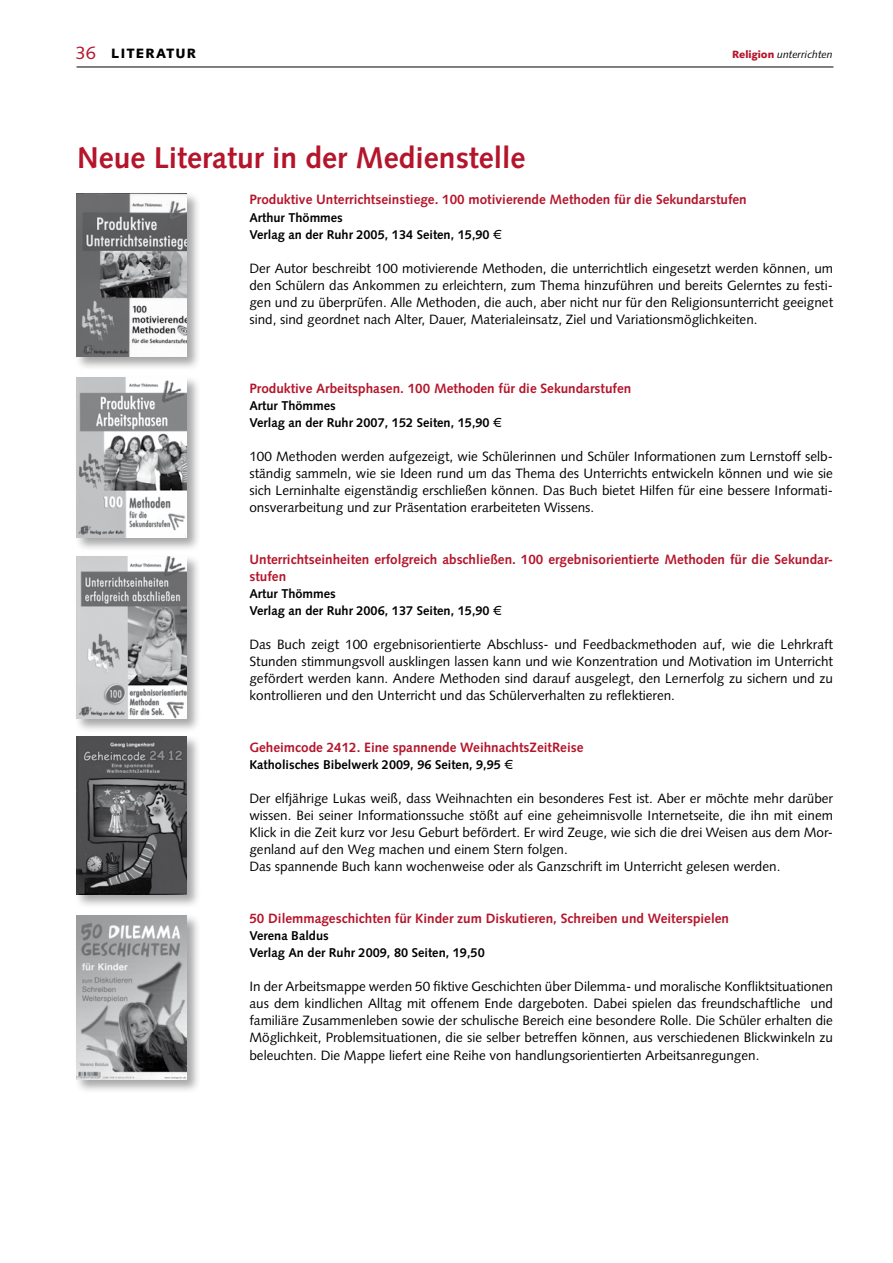
<style>
.page{position:relative;width:893px;height:1263px;background:#fff}
.page>*{position:absolute;margin:0;border:0;box-sizing:border-box;transform-origin:0 0}
.t1{font:700 30px "Syntax";color:#b5152b}
.t2{font:13.5px/17.1px "Syntax";color:#000;text-align:justify}
.t3{font:700 13.5px/17.1px "Syntax";color:#b5152b}
.t4{font:900 13.5px "Syntax";letter-spacing:.1em;color:#000}
.t5{font:700 12.75px/17.1px "Syntax";color:#000}
.t6{font:italic 10.5px "Syntax";color:#000}
.s1{font-weight:400;font-size:18px;color:#b5152b}
.s2{font-weight:900;font-style:normal;color:#b5152b}
.s3{font-family:"Quadraat";font-weight:400;font-size:14.25px}
</style>
<div class="page">
<hr style="left:77px;top:67px;width:756px;height:1px;background:#000">
<div style="left:74px;top:375px;width:127px;height:177px;background:#000;opacity:.35"></div>
<img style="left:76px;top:377px;width:111px;height:160px">
<div style="left:74px;top:554px;width:127px;height:179px;background:#000;opacity:.35"></div>
<img style="left:76px;top:557px;width:111px;height:162px">
<div style="left:74px;top:191px;width:127px;height:180px;background:#000;opacity:.35"></div>
<img style="left:76px;top:193px;width:111px;height:164px">
<div style="left:74px;top:734px;width:127px;height:175px;background:#000;opacity:.35"></div>
<img style="left:76px;top:736px;width:111px;height:158px">
<div style="left:74px;top:913px;width:127px;height:181px;background:#000;opacity:.35"></div>
<img style="left:76px;top:915px;width:111px;height:164px">
<p class="t4" style="left:76px;top:45px;width:122px"><span class="s1">36</span> LITERATUR</p>
<p class="t6" style="left:732px;top:49px;width:102px"><span class="s2">Religion</span> unterrichten</p>
<h1 class="t1" style="left:77px;top:140px;width:450px">Neue Literatur in der Medienstelle</h1>
<p class="t3" style="left:249px;top:191px;width:499px">Produktive Unterrichtseinstiege. 100 motivierende Methoden für die Sekundarstufen</p>
<p class="t5" style="left:249px;top:209px;width:249px">Arthur Thömmes<br>Verlag an der Ruhr 2005, 134 Seiten, 15,90 €</p>
<p class="t2" style="left:249px;top:260px;width:585px">Der Autor beschreibt 100 motivierende Methoden, die unterrichtlich eingesetzt werden können, um den Schülern das Ankommen zu erleichtern, zum Thema hinzuführen und bereits Gelerntes zu festi&shy;gen und zu überprüfen. Alle Methoden, die auch, aber nicht nur für den Religionsunterricht geeignet sind, sind geordnet nach Alter, Dauer, Materialeinsatz, Ziel und Variationsmöglichkeiten.</p>
<p class="t3" style="left:249px;top:379px;width:383px">Produktive Arbeitsphasen. 100 Methoden für die Sekundarstufen</p>
<p class="t5" style="left:249px;top:397px;width:249px">Artur Thömmes<br>Verlag an der Ruhr 2007, 152 Seiten, 15,90 €</p>
<p class="t2" style="left:249px;top:448px;width:585px">100 Methoden werden aufgezeigt, wie Schülerinnen und Schüler Informationen zum Lernstoff selb&shy;ständig sammeln, wie sie Ideen rund um das Thema des Unterrichts entwickeln können und wie sie sich Lerninhalte eigenständig erschließen können. Das Buch bietet Hilfen für eine bessere Informati&shy;onsverarbeitung und zur Präsentation erarbeiteten Wissens.</p>
<p class="t3" style="left:249px;top:550px;width:585px">Unterrichtseinheiten erfolgreich abschließen. 100 ergebnisorientierte Methoden für die Sekundar&shy;stufen</p>
<p class="t5" style="left:249px;top:585px;width:249px">Artur Thömmes<br>Verlag an der Ruhr 2006, 137 Seiten, 15,90 €</p>
<p class="t2" style="left:249px;top:636px;width:585px">Das Buch zeigt 100 ergebnisorientierte Abschluss- und Feedbackmethoden auf, wie die Lehrkraft Stunden stimmungsvoll ausklingen lassen kann und wie Konzentration und Motivation im Unterricht gefördert werden kann. Andere Methoden sind darauf ausgelegt, den Lernerfolg zu sichern und zu kontrollieren und den Unterricht und das Schülerverhalten zu reflektieren.</p>
<p class="t3" style="left:249px;top:738px;width:336px">Geheimcode 2412. Eine spannende WeihnachtsZeitReise</p>
<p class="t5" style="left:249px;top:756px;width:260px">Katholisches Bibelwerk 2009, 96 Seiten, 9,95 €</p>
<p class="t2" style="left:249px;top:790px;width:585px;text-align:left">Der elfjährige Lukas weiß, dass Weihnachten ein besonderes Fest ist. Aber er möchte mehr darüber wissen. Bei seiner Informationssuche stößt auf eine geheimnisvolle Internetseite, die ihn mit einem Klick in die Zeit kurz vor Jesu Geburt befördert. Er wird Zeuge, wie sich die drei Weisen aus dem Mor&shy;genland auf den Weg machen und einem Stern folgen.<br>Das spannende Buch kann wochenweise oder als Ganzschrift im Unterricht gelesen werden.</p>
<p class="t3" style="left:249px;top:909px;width:481px">50 Dilemmageschichten für Kinder zum Diskutieren, Schreiben und Weiterspielen</p>
<p class="t5" style="left:249px;top:927px;width:247px">Verena Baldus<br>Verlag An der Ruhr 2009, 80 Seiten, 19,50 <span class="s3">€</span></p>
<p class="t2" style="left:249px;top:978px;width:585px">In der Arbeitsmappe werden 50 fiktive Geschichten über Dilemma- und moralische Konfliktsituationen aus dem kindlichen Alltag mit offenem Ende dargeboten. Dabei spielen das freundschaftliche und familiäre Zusammenleben sowie der schulische Bereich eine besondere Rolle. Die Schüler erhalten die Möglichkeit, Problemsituationen, die sie selber betreffen können, aus verschiedenen Blickwinkeln zu beleuchten. Die Mappe liefert eine Reihe von handlungsorientierten Arbeitsanregungen.</p>
</div>
